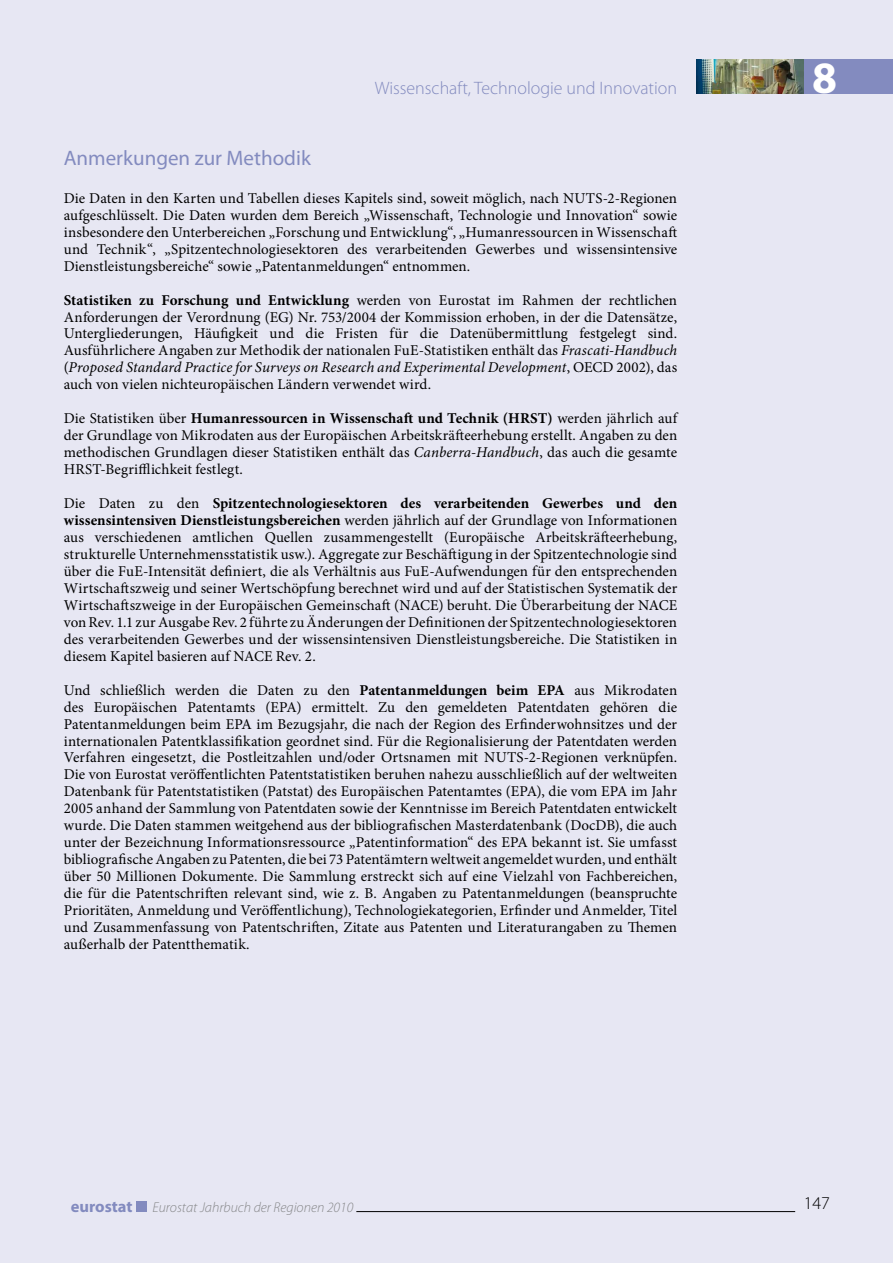
<style>
.page{position:relative;width:893px;height:1263px;background:#e7e7f3}
.page>*{position:absolute;margin:0;border:0;box-sizing:border-box;transform-origin:0 0}
.t1{font:700 45px "Myriad Pro";color:#fff}
.t2{font:21px "Myriad Pro";color:#838bbf}
.t3{font:300 18px "Myriad Pro";color:#838bbf}
.t4{font:300 18px "Myriad Pro";color:#000}
.t5{font:15px/17px "Minion Pro";color:#000;text-align:justify}
.t6{font:italic 300 14.25px "Myriad Pro";color:#87888a}
.s1{font-weight:700}
.s2{font-style:italic}
.s3{font-weight:700;font-style:normal;font-size:16.5px;color:#838bbf}
</style>
<div class="page">
<div style="left:804px;top:60px;width:89px;height:34px;background:#838bbf"></div>
<img style="left:696px;top:60px;width:108px;height:34px">
<hr style="left:356px;top:1211px;width:439px;height:1px;background:#000">
<div style="left:136px;top:1201px;width:10px;height:11px;background:#838bbf"></div>
<p class="t3" style="left:375px;top:78px;width:304px">Wissenschaft, Technologie und Innovation</p>
<h2 class="t2" style="left:64px;top:145px;width:249px">Anmerkungen zur Methodik</h2>
<p class="t5" style="left:64px;top:190px;width:615px">Die Daten in den Karten und Tabellen dieses Kapitels sind, soweit möglich, nach NUTS‑2-Regionen aufgeschlüsselt. Die Daten wurden dem Bereich „Wissenschaft, Technologie und Innovation“ sowie insbesondere den Unterbereichen „Forschung und Entwicklung“, „Humanressourcen in Wissenschaft und Technik“, „Spitzentechnologiesektoren des verarbeitenden Gewerbes und wissensintensive Dienstleistungsbereiche“ sowie „Patentanmeldungen“ entnommen.</p>
<p class="t5" style="left:64px;top:291px;width:615px"><span class="s1">Statistiken zu Forschung und Entwicklung</span> werden von Eurostat im Rahmen der rechtlichen Anforderungen der Verordnung (EG) Nr. 753/2004 der Kommission erhoben, in der die Datensätze, Untergliederungen, Häufigkeit und die Fristen für die Datenübermittlung festgelegt sind.<br>Ausführlichere Angaben zur Methodik der nationalen FuE-Statistiken enthält das <span class="s2">Frascati-Handbuch </span>(<span class="s2">Proposed Standard Practice for Surveys on Research and Experimental Development</span>, OECD 2002), das auch von vielen nichteuropäischen Ländern verwendet wird.</p>
<p class="t5" style="left:64px;top:410px;width:615px">Die Statistiken über <span class="s1">Humanressourcen in Wissenschaft und Technik (HRST)</span> werden jährlich auf der Grundlage von Mikrodaten aus der Europäischen Arbeitskräfteerhebung erstellt. Angaben zu den methodischen Grundlagen dieser Statistiken enthält das <span class="s2">Canberra-Handbuch</span>, das auch die gesamte HRST-Begrifflichkeit festlegt.</p>
<p class="t5" style="left:64px;top:495px;width:615px">Die Daten zu den <span class="s1">Spitzentechnologiesektoren des verarbeitenden Gewerbes und den wissensintensiven Dienstleistungsbereichen</span> werden jährlich auf der Grundlage von Informationen aus verschiedenen amtlichen Quellen zusammengestellt (Europäische Arbeitskräfteerhebung, strukturelle Unternehmensstatistik usw.). Aggregate zur Beschäftigung in der Spitzentechnologie sind über die FuE-Intensität definiert, die als Verhältnis aus FuE-Aufwendungen für den entsprechenden Wirtschaftszweig und seiner Wertschöpfung berechnet wird und auf der Statistischen Systematik der Wirtschaftszweige in der Europäischen Gemeinschaft (NACE) beruht. Die Überarbeitung der NACE von Rev. 1.1 zur Ausgabe Rev. 2 führte zu Änderungen der Definitionen der Spitzentechnologiesektoren des verarbeitenden Gewerbes und der wissensintensiven Dienstleistungsbereiche. Die Statistiken in diesem Kapitel basieren auf NACE Rev. 2.</p>
<p class="t5" style="left:64px;top:681px;width:615px">Und schließlich werden die Daten zu den <span class="s1">Patentanmeldungen beim EPA</span> aus Mikrodaten des Europäischen Patentamts (EPA) ermittelt. Zu den gemeldeten Patentdaten gehören die Patentanmeldungen beim EPA im Bezugsjahr, die nach der Region des Erfinderwohnsitzes und der internationalen Patentklassifikation geordnet sind. Für die Regionalisierung der Patentdaten werden Verfahren eingesetzt, die Postleitzahlen und/oder Ortsnamen mit NUTS‑2-Regionen verknüpfen.<br>Die von Eurostat veröffentlichten Patentstatistiken beruhen nahezu ausschließlich auf der weltweiten Datenbank für Patentstatistiken (Patstat) des Europäischen Patentamtes (EPA), die vom EPA im Jahr 2005 anhand der Sammlung von Patentdaten sowie der Kenntnisse im Bereich Patentdaten entwickelt wurde. Die Daten stammen weitgehend aus der bibliografischen Masterdatenbank (DocDB), die auch unter der Bezeichnung Informationsressource „Patentinformation“ des EPA bekannt ist. Sie umfasst bibliografische Angaben zu Patenten, die bei 73 Patentämtern weltweit angemeldet wurden, und enthält über 50 Millionen Dokumente. Die Sammlung erstreckt sich auf eine Vielzahl von Fachbereichen, die für die Patentschriften relevant sind, wie z. B. Angaben zu Patentanmeldungen (beanspruchte Prioritäten, Anmeldung und Veröffentlichung), Technologiekategorien, Erfinder und Anmelder, Titel und Zusammenfassung von Patentschriften, Zitate aus Patenten und Literaturangaben zu Themen außerhalb der Patentthematik.</p>
<p class="t6" style="left:71px;top:1200px;width:284px"><span class="s3">eurostat</span> Eurostat Jahrbuch der Regionen 2010</p>
<h1 class="t1" style="left:812px;top:49px;width:26px">8</h1>
<p class="t4" style="left:804px;top:1193px;width:28px">147</p>
</div>
